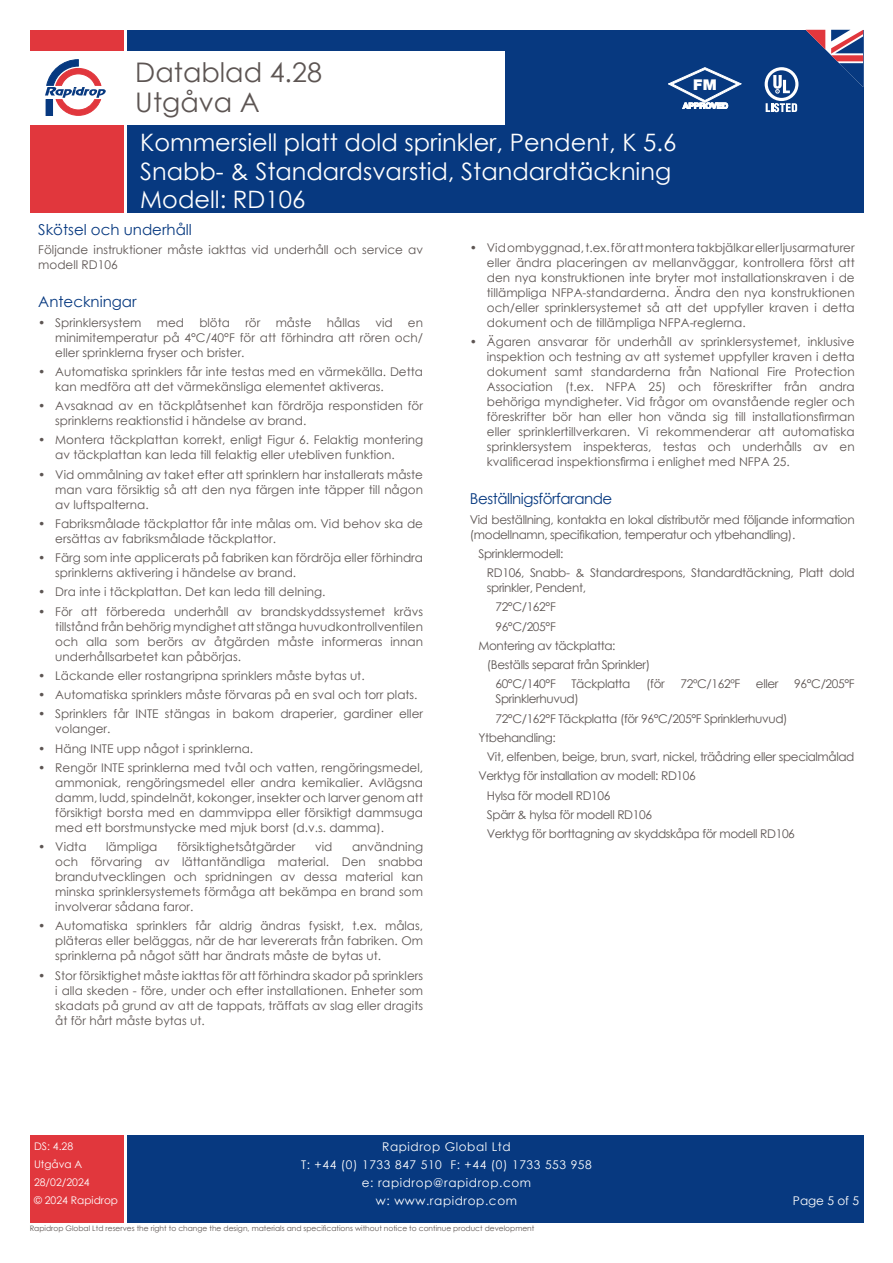
<style>
.page{position:relative;width:893px;height:1263px;background:#fff}
.page>*{position:absolute;margin:0;border:0;box-sizing:border-box;transform-origin:0 0}
.t1{font:27px/30px "Century Gothic";color:#5d5553}
.t2{font:24px/28.8px "Century Gothic";color:#fff}
.t3{font:15px "Century Gothic";color:#073980}
.t4{font:15px "Century Gothic";letter-spacing:-.03em;color:#073980}
.t5{font:900 14.85px "Helvetica Neue";color:#fff}
.t6{font:12px/15px "Century Gothic";color:#5d5553;text-align:justify}
.t7{font:12px/15px "Century Gothic";letter-spacing:-.03em;color:#5d5553}
.t8{font:12px/18px "Century Gothic";letter-spacing:.05em;color:#fff;text-align:center}
.t9{font:10.5px/18px "Century Gothic";color:#fff}
.t10{font:7.5px "Century Gothic";color:#5d5553}
</style>
<div class="page">
<div style="left:30px;top:30px;width:93px;height:183px;background:#e1373d"></div>
<div style="left:30px;top:52px;width:93px;height:73px;background:#fff"></div>
<div style="left:30px;top:1135px;width:93px;height:88px;background:#e1373d"></div>
<div style="left:127px;top:1135px;width:736px;height:88px;background:#073980"></div>
<div style="left:127px;top:30px;width:736px;height:183px;background:#073980"></div>
<svg style="left:45px;top:59px;width:61px;height:57px"></svg>
<svg style="left:806px;top:30px;width:57px;height:57px"></svg>
<div style="left:127px;top:52px;width:378px;height:73px;background:#fff"></div>
<svg style="left:668px;top:67px;width:73px;height:42px"></svg>
<svg style="left:765px;top:67px;width:33px;height:45px"></svg>
<h1 class="t1" style="left:135px;top:56px;width:188px">Datablad 4.28<br>Utgåva A</h1>
<h2 class="t2" style="left:140px;top:127px;width:538px">Kommersiell platt dold sprinkler, Pendent, K 5.6<br>Snabb- &amp; Standardsvarstid, Standardtäckning<br>Modell: RD106</h2>
<p class="t5" style="left:693px;top:76px;width:25px">FM</p>
<p class="t3" style="left:38px;top:219px;width:155px">Skötsel och underhåll</p>
<p class="t6" style="left:38px;top:242px;width:386px">Följande instruktioner måste iakttas vid underhåll och service av modell RD106</p>
<p class="t3" style="left:38px;top:291px;width:100px">Anteckningar</p>
<p class="t6" style="left:38px;top:314px;width:105px">• Sprinklersystem</p>
<p class="t6" style="left:157px;top:314px;width:29px">med</p>
<p class="t6" style="left:199px;top:314px;width:32px">blöta</p>
<p class="t6" style="left:245px;top:314px;width:17px">rör</p>
<p class="t6" style="left:276px;top:314px;width:37px">måste</p>
<p class="t6" style="left:327px;top:314px;width:35px">hållas</p>
<p class="t6" style="left:375px;top:314px;width:19px">vid</p>
<p class="t6" style="left:55px;top:314px;width:369px;text-indent:353px">en minimitemperatur på 4°C/40°F för att förhindra att rören och/ eller sprinklerna fryser och brister.</p>
<p class="t6" style="left:55px;top:364px;width:369px;text-indent:-17px">• Automatiska sprinklers får inte testas med en värmekälla. Detta kan medföra att det värmekänsliga elementet aktiveras.</p>
<p class="t6" style="left:55px;top:398px;width:369px;text-indent:-17px">• Avsaknad av en täckplåtsenhet kan fördröja responstiden för sprinklerns reaktionstid i händelse av brand.</p>
<p class="t6" style="left:55px;top:432px;width:369px;text-indent:-17px">• Montera täckplattan korrekt, enligt Figur 6. Felaktig montering av täckplattan kan leda till felaktig eller utebliven funktion.</p>
<p class="t6" style="left:55px;top:466px;width:369px;text-indent:-17px">• Vid ommålning av taket efter att sprinklern har installerats måste man vara försiktig så att den nya färgen inte täpper till någon av luftspalterna.</p>
<p class="t6" style="left:55px;top:516px;width:369px;text-indent:-17px">• Fabriksmålade täckplattor får inte målas om. Vid behov ska de ersättas av fabriksmålade täckplattor.</p>
<p class="t6" style="left:55px;top:550px;width:369px;text-indent:-17px">• Färg som inte applicerats på fabriken kan fördröja eller förhindra sprinklerns aktivering i händelse av brand.</p>
<p class="t6" style="left:38px;top:584px;width:289px">• Dra inte i täckplattan. Det kan leda till delning.</p>
<p class="t6" style="left:55px;top:603px;width:369px;text-indent:-17px">• För att förbereda underhåll av brandskyddssystemet krävs tillstånd från behörig myndighet att stänga huvudkontrollventilen och alla som berörs av åtgärden måste informeras innan underhållsarbetet kan påbörjas.</p>
<p class="t6" style="left:38px;top:668px;width:328px">• Läckande eller rostangripna sprinklers måste bytas ut.</p>
<p class="t6" style="left:38px;top:687px;width:381px">• Automatiska sprinklers måste förvaras på en sval och torr plats.</p>
<p class="t6" style="left:55px;top:706px;width:369px;text-indent:-17px">• Sprinklers får INTE stängas in bakom draperier, gardiner eller volanger.</p>
<p class="t6" style="left:38px;top:740px;width:216px">• Häng INTE upp något i sprinklerna.</p>
<p class="t6" style="left:55px;top:760px;width:369px;text-indent:-17px">• Rengör INTE sprinklerna med tvål och vatten, rengöringsmedel, ammoniak, rengöringsmedel eller andra kemikalier. Avlägsna damm, ludd, spindelnät, kokonger, insekter och larver genom att försiktigt borsta med en dammvippa eller försiktigt dammsuga med ett borstmunstycke med mjuk borst (d.v.s. damma).</p>
<p class="t6" style="left:38px;top:839px;width:50px">• Vidta</p>
<p class="t6" style="left:106px;top:839px;width:53px">lämpliga</p>
<p class="t6" style="left:177px;top:839px;width:120px">försiktighetsåtgärder</p>
<p class="t6" style="left:315px;top:839px;width:19px">vid</p>
<p class="t6" style="left:55px;top:839px;width:369px;text-indent:297px">användning och förvaring av lättantändliga material. Den snabba brandutvecklingen och spridningen av dessa material kan minska sprinklersystemets förmåga att bekämpa en brand som involverar sådana faror.</p>
<p class="t6" style="left:55px;top:918px;width:369px;text-indent:-17px">• Automatiska sprinklers får aldrig ändras fysiskt, t.ex. målas, pläteras eller beläggas, när de har levererats från fabriken. Om sprinklerna på något sätt har ändrats måste de bytas ut.</p>
<p class="t6" style="left:55px;top:968px;width:369px;text-indent:-17px">• Stor försiktighet måste iakttas för att förhindra skador på sprinklers i alla skeden - före, under och efter installationen. Enheter som skadats på grund av att de tappats, träffats av slag eller dragits åt för hårt måste bytas ut.</p>
<p class="t6" style="left:487px;top:239px;width:369px;text-indent:-17px">• Vid ombyggnad, t.ex. för att montera takbjälkar eller ljusarmaturer eller ändra placeringen av mellanväggar, kontrollera först att den nya konstruktionen inte bryter mot installationskraven i de tillämpliga NFPA-standarderna. Ändra den nya konstruktionen och/eller sprinklersystemet så att det uppfyller kraven i detta dokument och de tillämpliga NFPA-reglerna.</p>
<p class="t6" style="left:487px;top:334px;width:369px;text-indent:-17px">• Ägaren ansvarar för underhåll av sprinklersystemet, inklusive inspektion och testning av att systemet uppfyller kraven i detta dokument samt standarderna från National Fire Protection Association (t.ex. NFPA 25) och föreskrifter från andra behöriga myndigheter. Vid frågor om ovanstående regler och föreskrifter bör han eller hon vända sig till installationsfirman eller sprinklertillverkaren. Vi rekommenderar att automatiska sprinklersystem inspekteras, testas och underhålls av en kvalificerad inspektionsfirma i enlighet med NFPA 25.</p>
<p class="t4" style="left:470px;top:488px;width:144px">Beställnigsförfarande</p>
<p class="t7" style="left:470px;top:511px;width:386px">Vid beställning, kontakta en lokal distributör med följande information (modellnamn, specifikation, temperatur och ytbehandling).</p>
<p class="t7" style="left:478px;top:546px;width:87px">Sprinklermodell:</p>
<p class="t7" style="left:487px;top:565px;width:369px">RD106, Snabb- &amp; Standardrespons, Standardtäckning, Platt dold sprinkler, Pendent,</p>
<p class="t6" style="left:495px;top:599px;width:62px">72°C/162°F</p>
<p class="t6" style="left:495px;top:618px;width:62px">96°C/205°F</p>
<p class="t7" style="left:478px;top:638px;width:139px">Montering av täckplatta:</p>
<p class="t7" style="left:487px;top:657px;width:165px">(Beställs separat från Sprinkler)</p>
<p class="t6" style="left:495px;top:676px;width:62px">60°C/140°F</p>
<p class="t7" style="left:571px;top:676px;width:60px">Täckplatta</p>
<p class="t6" style="left:646px;top:676px;width:20px">(för</p>
<p class="t7" style="left:681px;top:676px;width:61px">72ºC/162ºF</p>
<p class="t6" style="left:756px;top:676px;width:24px">eller</p>
<p class="t6" style="left:794px;top:676px;width:62px">96°C/205°F</p>
<p class="t7" style="left:495px;top:691px;width:85px">Sprinklerhuvud)</p>
<p class="t7" style="left:495px;top:710px;width:294px">72°C/162°F Täckplatta (för 96°C/205°F Sprinklerhuvud)</p>
<p class="t7" style="left:478px;top:730px;width:79px">Ytbehandling:</p>
<p class="t7" style="left:487px;top:749px;width:369px">Vit, elfenben, beige, brun, svart, nickel, träådring eller specialmålad</p>
<p class="t7" style="left:478px;top:768px;width:219px">Verktyg för installation av modell: RD106</p>
<p class="t7" style="left:487px;top:787px;width:125px">Hylsa för modell RD106</p>
<p class="t7" style="left:487px;top:807px;width:167px">Spärr &amp; hylsa för modell RD106</p>
<p class="t7" style="left:487px;top:826px;width:310px">Verktyg för borttagning av skyddskåpa för modell RD106</p>
<p class="t9" style="left:34px;top:1137px;width:86px">DS: 4.28<br>Utgåva A<br>28/02/2024<br>© 2024 Rapidrop</p>
<p class="t8" style="left:301px;top:1138px;width:292px">Rapidrop Global Ltd<br>T: +44 (0) 1733 847 510 F: +44 (0) 1733 553 958 e: rapidrop@rapidrop.com<br>w: www.rapidrop.com</p>
<p class="t10" style="left:30px;top:1223px;width:506px">Rapidrop Global Ltd reserves the right to change the design, materials and specifications without notice to continue product development</p>
<p class="t8" style="left:793px;top:1192px;width:68px">Page 5 of 5</p>
</div>
